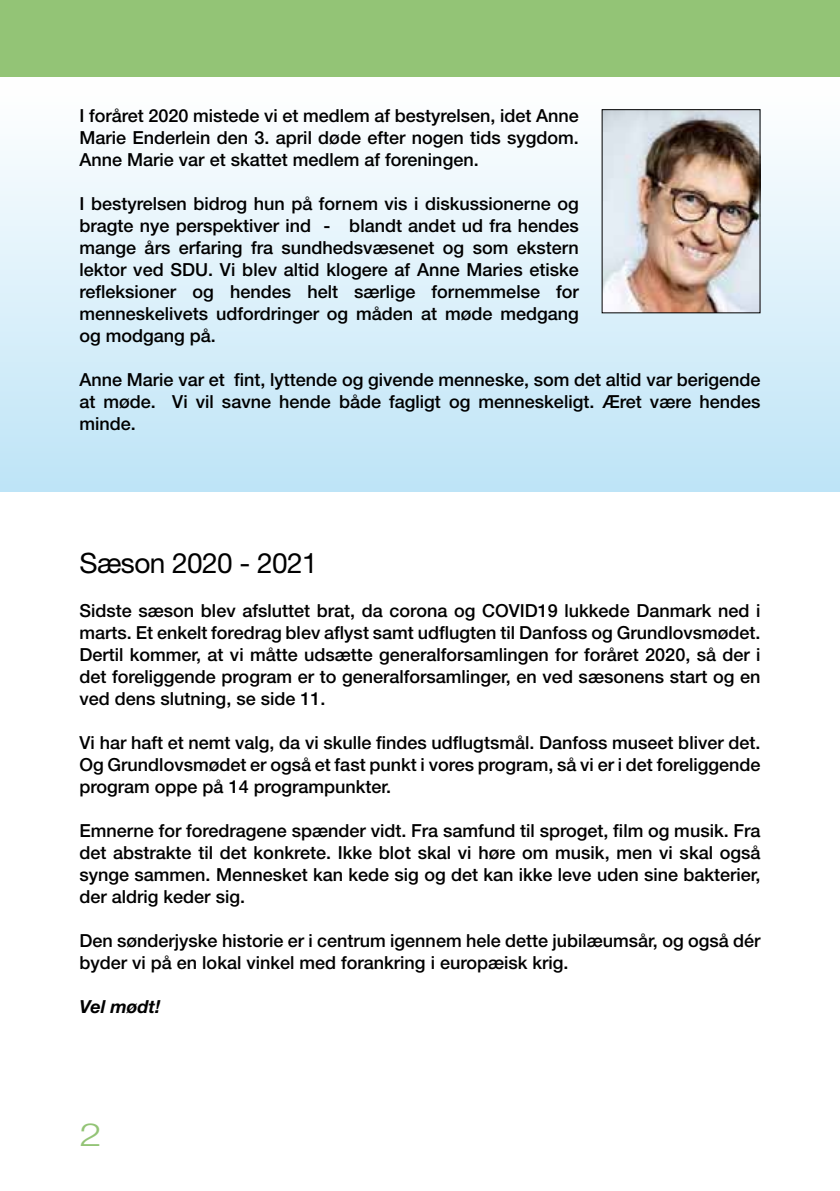
<style>
.page{position:relative;width:840px;height:1191px;background:#fff}
.page>*{position:absolute;margin:0;border:0;box-sizing:border-box;transform-origin:0 0}
.t1{font:300 32px "Helvetica Neue LT Std";color:#93c476;scale:1.25 1}
.t2{font:28px "Helvetica Neue LT Std";letter-spacing:-.02em;color:#000}
.t3{font:500 18px/22px "Helvetica Neue LT Std";color:#000;text-align:justify}
.t4{font:italic 700 18px "Helvetica Neue LT Std";color:#000}
</style>
<div class="page">
<svg style="left:0;top:109px;width:839px;height:383px"></svg>
<div style="left:0;top:0;width:839px;height:77px;background:#93c476"></div>
<img style="left:603px;top:111px;width:155px;height:200px">
<div style="left:601px;top:109px;width:159px;height:204px;border:1px solid #000"></div>
<p class="t3" style="left:79px;top:104px;width:500px">I foråret 2020 mistede vi et medlem af bestyrelsen, idet Anne Marie Enderlein den 3. april døde efter nogen tids sygdom.<br>Anne Marie var et skattet medlem af foreningen.</p>
<p class="t3" style="left:79px;top:192px;width:500px">I bestyrelsen bidrog hun på fornem vis i diskussionerne og bragte nye perspektiver ind - blandt andet ud fra hendes mange års erfaring fra sundhedsvæsenet og som ekstern lektor ved SDU. Vi blev altid klogere af Anne Maries etiske refleksioner og hendes helt særlige fornemmelse for menneskelivets udfordringer og måden at møde medgang og modgang på.</p>
<p class="t3" style="left:79px;top:368px;width:682px">Anne Marie var et fint, lyttende og givende menneske, som det altid var berigende at møde. Vi vil savne hende både fagligt og menneskeligt. Æret være hendes minde.</p>
<h2 class="t2" style="left:79px;top:546px;width:239px">Sæson 2020 - 2021</h2>
<p class="t3" style="left:79px;top:599px;width:682px">Sidste sæson blev afsluttet brat, da corona og COVID19 lukkede Danmark ned i marts. Et enkelt foredrag blev aflyst samt udflugten til Danfoss og Grundlovsmødet.<br>Dertil kommer, at vi måtte udsætte generalforsamlingen for foråret 2020, så der i det foreliggende program er to generalforsamlinger, en ved sæsonens start og en ved dens slutning, se side 11.</p>
<p class="t3" style="left:79px;top:731px;width:682px">Vi har haft et nemt valg, da vi skulle findes udflugtsmål. Danfoss museet bliver det.<br>Og Grundlovsmødet er også et fast punkt i vores program, så vi er i det foreliggende program oppe på 14 programpunkter.</p>
<p class="t3" style="left:79px;top:819px;width:682px">Emnerne for foredragene spænder vidt. Fra samfund til sproget, film og musik. Fra det abstrakte til det konkrete. Ikke blot skal vi høre om musik, men vi skal også synge sammen. Mennesket kan kede sig og det kan ikke leve uden sine bakterier, der aldrig keder sig.</p>
<p class="t3" style="left:79px;top:929px;width:682px">Den sønderjyske historie er i centrum igennem hele dette jubilæumsår, og også dér byder vi på en lokal vinkel med forankring i europæisk krig.</p>
<p class="t4" style="left:79px;top:995px;width:82px">Vel mødt!</p>
<h1 class="t1" style="left:79px;top:1114px;width:19px">2</h1>
</div>
